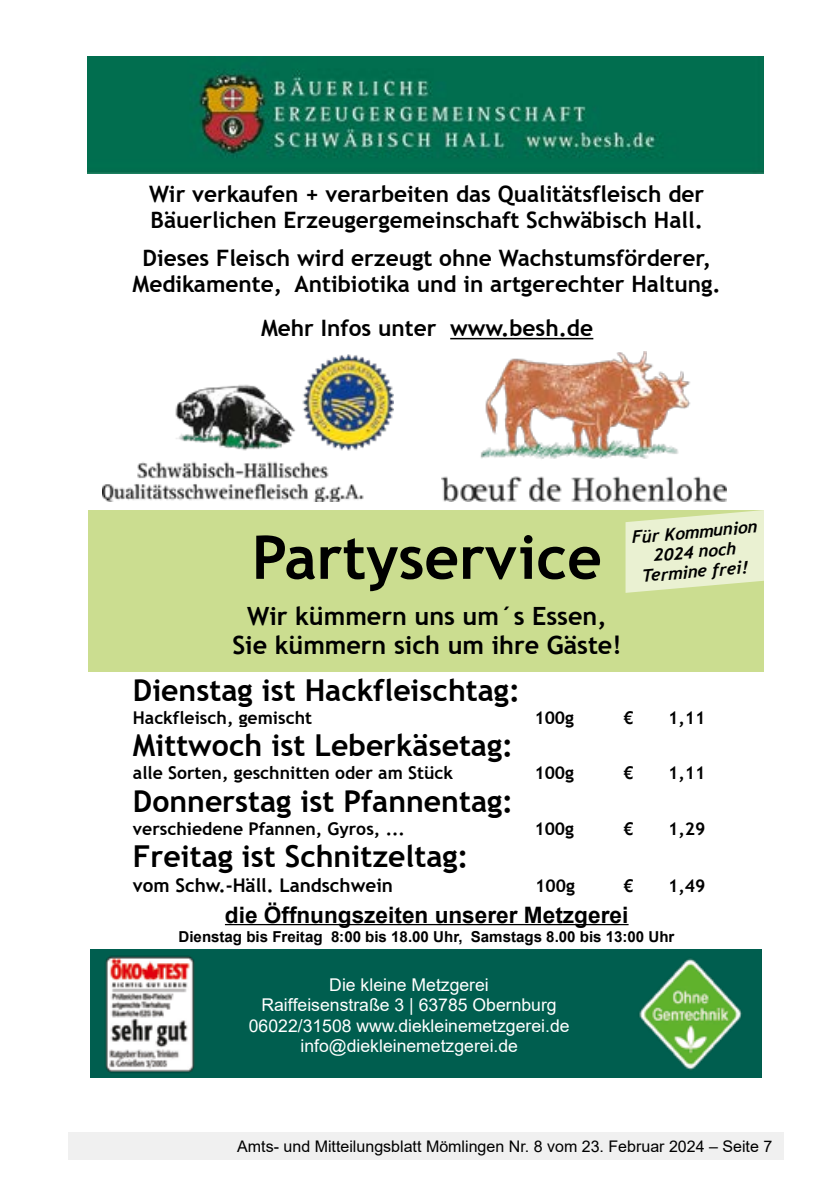
<style>
.page{position:relative;width:840px;height:1191px;background:#fff}
.page>*{position:absolute;margin:0;border:0;box-sizing:border-box;transform-origin:0 0}
.t1{font:700 60.4px "Trebuchet MS";color:#000}
.t2{font:700 30.2px "Trebuchet MS";color:#000}
.t3{font:700 25.2px/29.2px "Trebuchet MS";color:#000;text-align:center}
.t4{font:700 22.6px/26.2px "Trebuchet MS";color:#000}
.t5{font:700 22.6px "Arial";color:#000}
.t6{font:700 18.8px "Trebuchet MS";color:#000}
.t7{font:700 17.6px "Trebuchet MS";color:#000}
.t8{font:17.6px/20.2px "Arial";color:#fff;text-align:center}
.t9{font:italic 700 17.2px/19.8px "Trebuchet";color:#000;text-align:center}
.t10{font:16px "Arial";color:#000}
.t11{font:700 15px "Arial";color:#000}
</style>
<div class="page">
<div style="left:88px;top:510px;width:675px;height:12px;background:#cbdd90"></div>
<div style="left:88px;top:522px;width:675px;height:70px;background:#cbdd90"></div>
<div style="left:88px;top:592px;width:675px;height:9px;background:#cbdd90"></div>
<div style="left:88px;top:601px;width:675px;height:29px;background:#cbdd90"></div>
<div style="left:88px;top:630px;width:675px;height:29px;background:#cbdd90"></div>
<div style="left:88px;top:659px;width:675px;height:13px;background:#cbdd90"></div>
<hr style="left:225px;top:924px;width:403px;height:1px;background:#000">
<img style="left:90px;top:949px;width:671px;height:128px">
<img style="left:87px;top:57px;width:676px;height:117px">
<hr style="left:450px;top:338px;width:143px;height:1px;background:#000">
<img style="left:103px;top:355px;width:290px;height:147px">
<img style="left:441px;top:351px;width:285px;height:150px">
<svg style="left:625px;top:510px;width:138px;height:83px"></svg>
<div style="left:68px;top:1132px;width:714px;height:27px;background:#f0f0f0"></div>
<p class="t4" style="left:149px;top:183px;width:556px">Wir verkaufen + verarbeiten das Qualitätsfleisch der<br>Bäuerlichen Erzeugergemeinschaft Schwäbisch Hall.</p>
<p class="t4" style="left:132px;top:247px;width:589px;text-align:center">Dieses Fleisch wird erzeugt ohne Wachstumsförderer,<br>Medikamente, Antibiotika und in artgerechter Haltung.</p>
<p class="t4" style="left:261px;top:317px;width:333px">Mehr Infos unter www.besh.de</p>
<p class="t9" style="left:630px;top:527px;width:127px;rotate:-5deg">Für Kommunion<br>2024 noch<br>Termine frei!</p>
<h1 class="t1" style="left:252px;top:533px;width:351px">Partyservice</h1>
<p class="t3" style="left:232px;top:603px;width:390px">Wir kümmern uns um´s Essen,<br>Sie kümmern sich um ihre Gäste!</p>
<h2 class="t2" style="left:133px;top:678px;width:388px">Dienstag ist Hackfleischtag:</h2>
<p class="t7" style="left:133px;top:711px;width:180px">Hackfleisch, gemischt</p>
<p class="t7" style="left:534px;top:711px;width:41px">100g</p>
<p class="t7" style="left:623px;top:711px;width:12px">€</p>
<p class="t7" style="left:667px;top:711px;width:39px">1,11</p>
<h2 class="t2" style="left:133px;top:733px;width:381px">Mittwoch ist Leberkäsetag:</h2>
<p class="t7" style="left:133px;top:766px;width:321px">alle Sorten, geschnitten oder am Stück</p>
<p class="t7" style="left:534px;top:766px;width:41px">100g</p>
<p class="t7" style="left:623px;top:766px;width:12px">€</p>
<p class="t7" style="left:667px;top:766px;width:39px">1,11</p>
<h2 class="t2" style="left:133px;top:789px;width:381px">Donnerstag ist Pfannentag:</h2>
<p class="t7" style="left:133px;top:821px;width:273px">verschiedene Pfannen, Gyros, ...</p>
<p class="t7" style="left:534px;top:821px;width:41px">100g</p>
<p class="t7" style="left:623px;top:821px;width:12px">€</p>
<p class="t7" style="left:667px;top:821px;width:39px">1,29</p>
<h2 class="t2" style="left:133px;top:844px;width:337px">Freitag ist Schnitzeltag:</h2>
<p class="t6" style="left:133px;top:877px;width:261px">vom Schw.-Häll. Landschwein</p>
<p class="t7" style="left:535px;top:878px;width:41px">100g</p>
<p class="t7" style="left:623px;top:878px;width:12px">€</p>
<p class="t7" style="left:667px;top:878px;width:39px">1,49</p>
<p class="t5" style="left:225px;top:903px;width:404px">die Öffnungszeiten unserer Metzgerei</p>
<p class="t11" style="left:178px;top:928px;width:497px">Dienstag bis Freitag 8:00 bis 18.00 Uhr, Samstags 8.00 bis 13:00 Uhr</p>
<p class="t8" style="left:249px;top:976px;width:322px">Die kleine Metzgerei<br>Raiffeisenstraße 3 | 63785 Obernburg 06022/31508 www.diekleinemetzgerei.de info@diekleinemetzgerei.de</p>
<p class="t10" style="left:237px;top:1135px;width:536px">Amts- und Mitteilungsblatt Mömlingen Nr. 8 vom 23. Februar 2024 – Seite 7</p>
</div>
